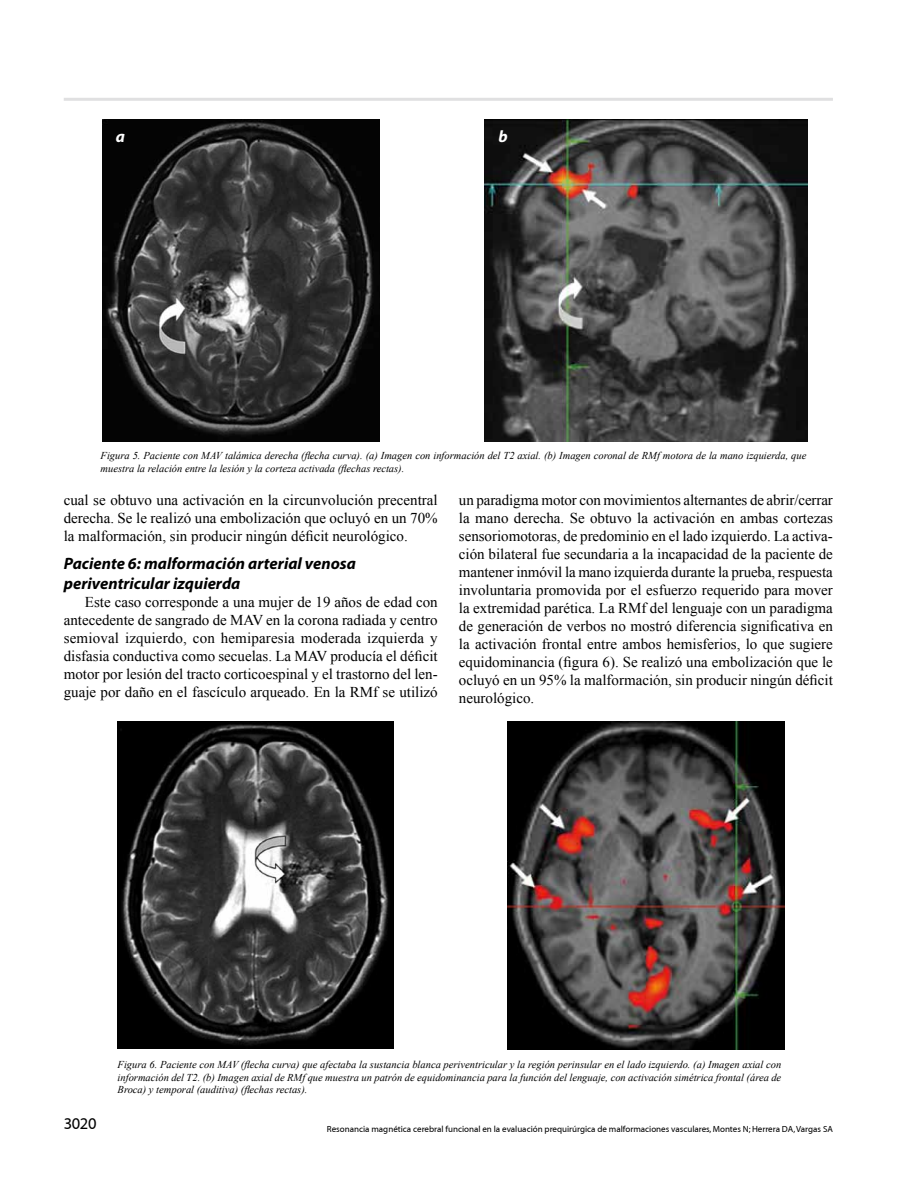
<style>
.page{position:relative;width:918px;height:1188px;background:#fff}
.page>*{position:absolute;margin:0;border:0;box-sizing:border-box;transform-origin:0 0}
.t1{font:italic 700 16.5px/19.8px "Myriad Pro";color:#000}
.t2{font:16.5px "Myriad";color:#000}
.t3{font:italic 700 16.5px "Myriad Pro";color:#fff}
.t4{font:15px/18px "Times New Roman";color:#000;text-align:justify}
.t5{font:italic 10.5px/12.6px "Times New Roman";color:#000}
.t6{font:9px "Myriad";color:#000}
</style>
<div class="page">
<hr style="left:64px;top:98px;width:769px;height:3px;background:#e0e0e1">
<img style="left:103px;top:119px;width:276px;height:323px">
<img style="left:485px;top:119px;width:322px;height:323px">
<img style="left:118px;top:722px;width:276px;height:326px">
<img style="left:508px;top:722px;width:276px;height:328px">
<p class="t3" style="left:116px;top:126px;width:11px">a</p>
<p class="t3" style="left:498px;top:126px;width:11px">b</p>
<p class="t5" style="left:101px;top:449px;width:707px">Figura 5. Paciente con MAV talámica derecha (flecha curva). (a) Imagen con información del T2 axial. (b) Imagen coronal de RMf motora de la mano izquierda, que muestra la relación entre la lesión y la corteza activada (flechas rectas).</p>
<p class="t4" style="left:64px;top:490px;width:375px">cual se obtuvo una activación en la circunvolución precentral derecha. Se le realizó una embolización que ocluyó en un 70% la malformación, sin producir ningún déficit neurológico.</p>
<p class="t1" style="left:64px;top:553px;width:294px">Paciente 6: malformación arterial venosa periventricular izquierda</p>
<p class="t4" style="left:64px;top:592px;width:376px;text-indent:21px">Este caso corresponde a una mujer de 19 años de edad con antecedente de sangrado de MAV en la corona radiada y centro semioval izquierdo, con hemiparesia moderada izquierda y disfasia conductiva como secuelas. La MAV producía el déficit motor por lesión del tracto corticoespinal y el trastorno del len&shy;guaje por daño en el fascículo arqueado. En la RMf se utilizó</p>
<p class="t4" style="left:459px;top:490px;width:376px">un paradigma motor con movimientos alternantes de abrir/cerrar la mano derecha. Se obtuvo la activación en ambas cortezas sensoriomotoras, de predominio en el lado izquierdo. La activa&shy;ción bilateral fue secundaria a la incapacidad de la paciente de mantener inmóvil la mano izquierda durante la prueba, respuesta involuntaria promovida por el esfuerzo requerido para mover la extremidad parética. La RMf del lenguaje con un paradigma de generación de verbos no mostró diferencia significativa en la activación frontal entre ambos hemisferios, lo que sugiere equidominancia (figura 6). Se realizó una embolización que le ocluyó en un 95% la malformación, sin producir ningún déficit neurológico.</p>
<p class="t2" style="left:64px;top:1115px;width:34px">3020</p>
<p class="t5" style="left:118px;top:1058px;width:665px;text-align:justify">Figura 6. Paciente con MAV (flecha curva) que afectaba la sustancia blanca periventricular y la región perinsular en el lado izquierdo. (a) Imagen axial con información del T2. (b) Imagen axial de RMf que muestra un patrón de equidominancia para la función del lenguaje, con activación simétrica frontal (área de Broca) y temporal (auditiva) (flechas rectas).</p>
<p class="t6" style="left:327px;top:1125px;width:502px">Resonancia magnética cerebral funcional en la evaluación prequirúrgica de malformaciones vasculares, Montes N; Herrera DA, Vargas SA</p>
</div>
